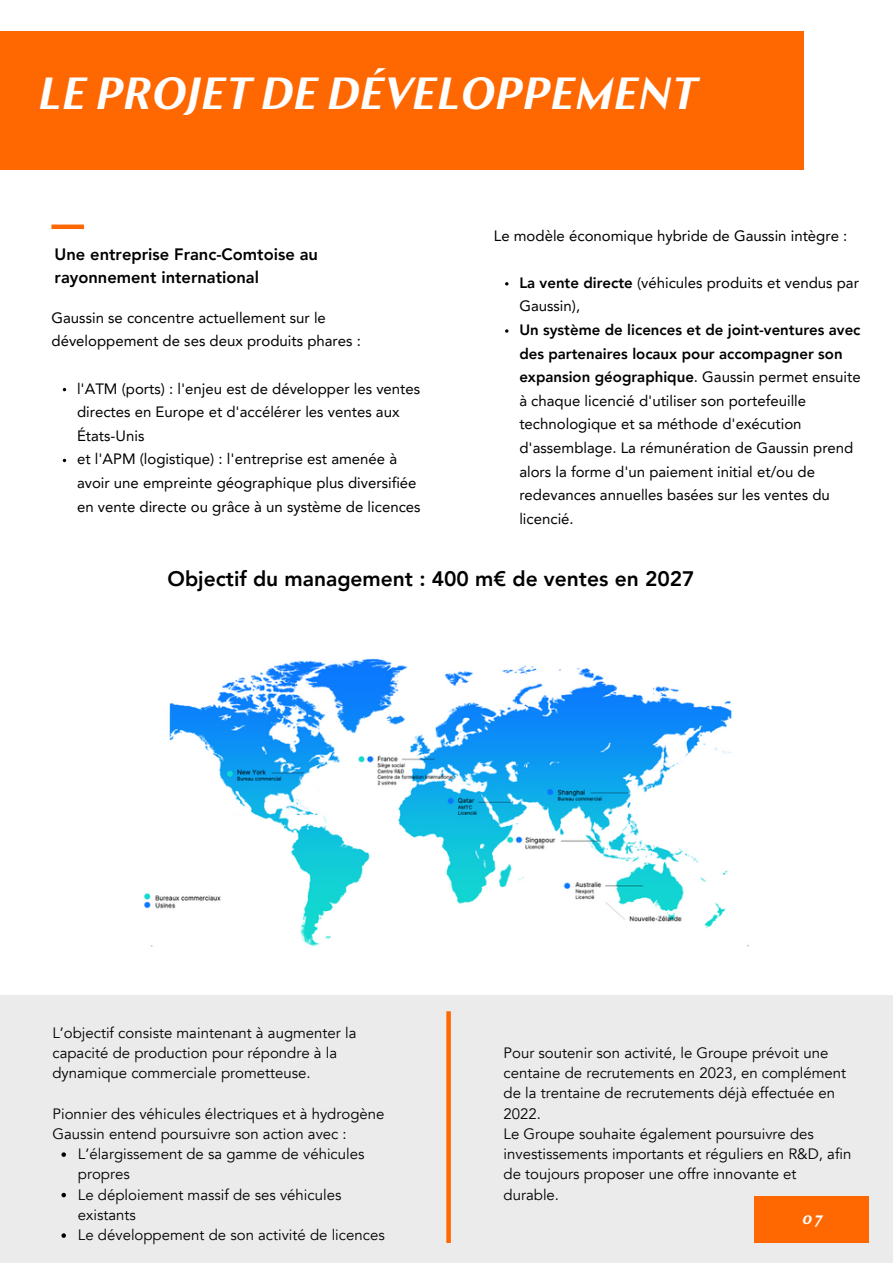
<style>
.page{position:relative;width:893px;height:1264px;background:#fff}
.page>*{position:absolute;margin:0;border:0;box-sizing:border-box;transform-origin:0 0}
.t1{font:italic 600 45px "Chap";color:#fff}
.t2{font:800 21px "Avenir LT Pro";color:#000}
.t3{font:800 16.5px/22.5px "Avenir LT Pro";color:#000}
.t4{font:italic 600 16.5px "Chap";color:#fff}
.t5{font:15px/23.5px "Avenir LT Pro";color:#000}
.t6{font:15px/20.2px "Avenir";color:#000}
.s1{font-weight:800}
</style>
<div class="page">
<div style="left:0;top:994px;width:892px;height:268px;background:#ebebeb"></div>
<div style="left:754px;top:1196px;width:115px;height:46px;background:#ff6700"></div>
<div style="left:51px;top:224px;width:33px;height:5px;background:#ff6700"></div>
<div style="left:0;top:31px;width:803px;height:139px;background:#ff6700"></div>
<img style="left:144px;top:658px;width:605px;height:288px">
<svg style="left:505px;top:329px;width:3px;height:4px"></svg>
<svg style="left:61px;top:1152px;width:5px;height:4px"></svg>
<svg style="left:61px;top:1192px;width:5px;height:5px"></svg>
<svg style="left:61px;top:1233px;width:5px;height:4px"></svg>
<div style="left:446px;top:1011px;width:5px;height:231px;background:#ff6700"></div>
<p class="t1" style="left:38px;top:76px;width:660px">LE PROJET DE DÉVELOPPEMENT</p>
<p class="t3" style="left:55px;top:244px;width:265px">Une entreprise Franc-Comtoise au rayonnement international</p>
<p class="t5" style="left:52px;top:307px;width:311px">Gaussin se concentre actuellement sur le développement de ses deux produits phares :</p>
<p class="t5" style="left:77px;top:378px;width:345px">l'ATM (ports) : l'enjeu est de développer les ventes directes en Europe et d'accélérer les ventes aux<br>États-Unis</p>
<p class="t5" style="left:77px;top:449px;width:345px">et l'APM (logistique) : l'entreprise est amenée à avoir une empreinte géographique plus diversifiée en vente directe ou grâce à un système de licences</p>
<p class="t5" style="left:494px;top:225px;width:355px">Le modèle économique hybride de Gaussin intègre :</p>
<p class="t5" style="left:519px;top:272px;width:341px"><span class="s1">La vente directe</span> (véhicules produits et vendus par<br>Gaussin),</p>
<p class="t5" style="left:519px;top:319px;width:343px"><span class="s1">Un système de licences et de joint-ventures avec des partenaires locaux pour accompagner son expansion géographique</span>. Gaussin permet ensuite à chaque licencié d'utiliser son portefeuille technologique et sa méthode d'exécution d'assemblage. La rémunération de Gaussin prend alors la forme d'un paiement initial et/ou de redevances annuelles basées sur les ventes du licencié.</p>
<p class="t2" style="left:167px;top:570px;width:528px">Objectif du management : 400 m€ de ventes en 2027</p>
<p class="t6" style="left:52px;top:1022px;width:305px">L’objectif consiste maintenant à augmenter la capacité de production pour répondre à la dynamique commerciale prometteuse.</p>
<p class="t6" style="left:52px;top:1103px;width:333px">Pionnier des véhicules électriques et à hydrogène<br>Gaussin entend poursuivre son action avec :</p>
<p class="t6" style="left:78px;top:1144px;width:288px">L’élargissement de sa gamme de véhicules propres</p>
<p class="t6" style="left:78px;top:1184px;width:265px">Le déploiement massif de ses véhicules existants</p>
<p class="t6" style="left:78px;top:1225px;width:308px">Le développement de son activité de licences</p>
<p class="t6" style="left:503px;top:1043px;width:344px">Pour soutenir son activité, le Groupe prévoit une centaine de recrutements en 2023, en complément de la trentaine de recrutements déjà effectuée en 2022.</p>
<p class="t6" style="left:503px;top:1123px;width:349px">Le Groupe souhaite également poursuivre des investissements importants et réguliers en R&amp;D, afin de toujours proposer une offre innovante et durable.</p>
<p class="t4" style="left:802px;top:1211px;width:22px">07</p>
</div>
